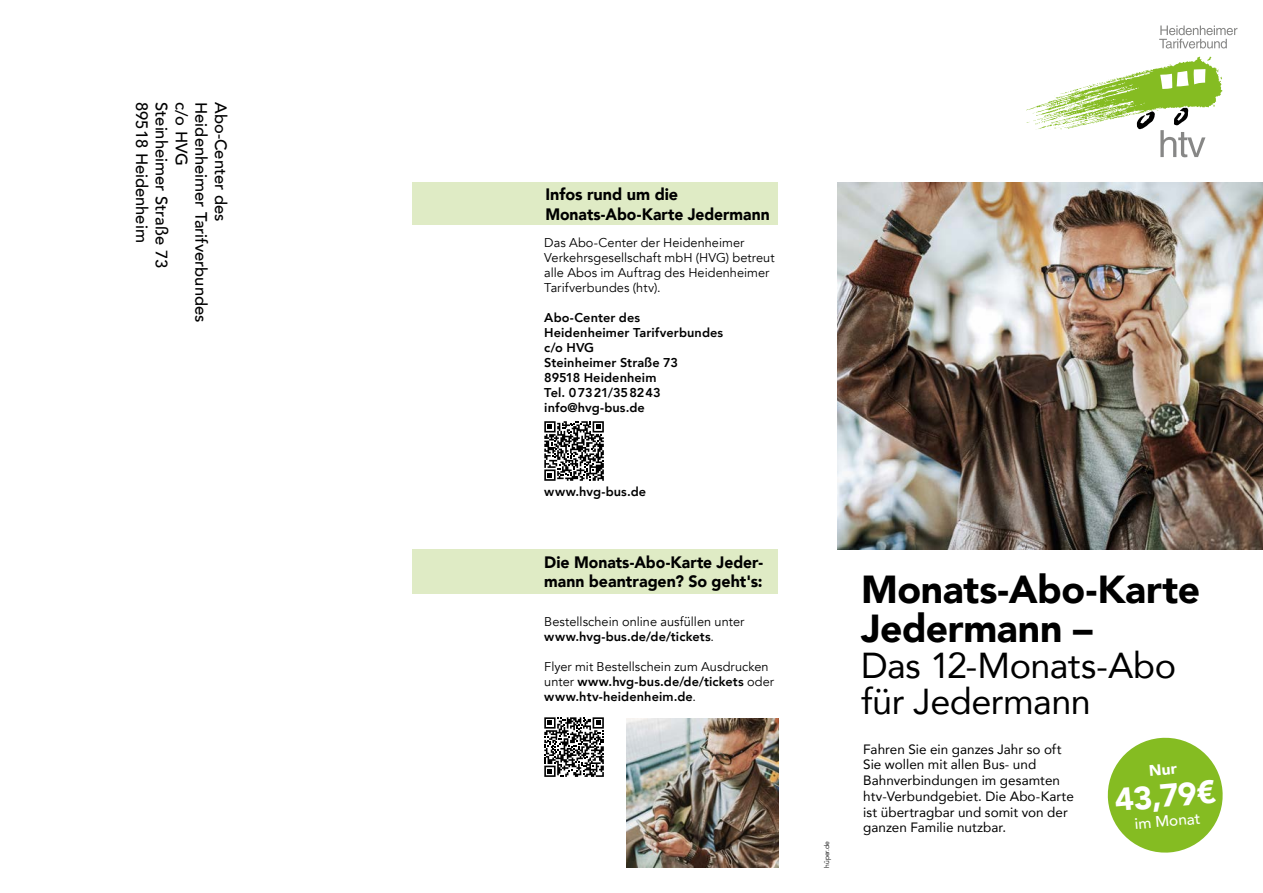
<style>
.page{position:relative;width:1263px;height:893px;background:#fff}
.page>*{position:absolute;margin:0;border:0;box-sizing:border-box;transform-origin:0 0}
.t1{font:900 39px/39px "Avenir";letter-spacing:-.01em;color:#000}
.t2{font:36px/36px "Avenir";letter-spacing:-.015em;color:#000}
.t3{font:900 32.1px "Avenir";color:#fff}
.t4{font:900 16.5px/19.8px "Avenir";letter-spacing:-.005em;color:#000}
.t5{font:500 16.5px "Avenir";color:#000}
.t6{font:500 15.45px "Avenir";color:#fff}
.t7{font:13.5px/15.8px "Avenir";color:#000}
.t8{font:800 12.75px/15px "Avenir";letter-spacing:.01em;color:#000}
.t9{font:12.75px/15px "Avenir";letter-spacing:.005em;color:#000}
.t10{font:6.75px "Avenir";color:#000}
.s1{font-weight:800}
.s2{font-weight:400}
</style>
<div class="page">
<svg style="left:1159px;top:26px;width:78px;height:22px"></svg>
<svg style="left:1026px;top:56px;width:196px;height:101px"></svg>
<img style="left:838px;top:183px;width:425px;height:366px">
<svg style="left:544px;top:421px;width:60px;height:60px"></svg>
<div style="left:412px;top:549px;width:366px;height:45px;background:#dfebc5"></div>
<img style="left:627px;top:718px;width:151px;height:150px">
<div style="left:412px;top:183px;width:366px;height:42px;background:#dfebc5"></div>
<svg style="left:544px;top:717px;width:60px;height:60px"></svg>
<svg style="left:1107px;top:737px;width:116px;height:116px"></svg>
<p class="t5" style="left:156px;top:102px;width:142px;rotate:90deg">89518 Heidenheim</p>
<p class="t5" style="left:176px;top:102px;width:167px;rotate:90deg">Steinheimer Straße 73</p>
<p class="t5" style="left:196px;top:102px;width:66px;rotate:90deg">c/o HVG</p>
<p class="t5" style="left:215px;top:102px;width:222px;rotate:90deg">Heidenheimer Tarifverbundes</p>
<p class="t5" style="left:235px;top:102px;width:121px;rotate:90deg">Abo-Center des</p>
<p class="t4" style="left:545px;top:184px;width:226px">Infos rund um die<br>Monats-Abo-Karte Jedermann</p>
<p class="t9" style="left:544px;top:235px;width:232px">Das Abo-Center der Heidenheimer Verkehrsgesellschaft mbH (HVG) betreut alle Abos im Auftrag des Heidenheimer Tarifverbundes (htv).</p>
<p class="t8" style="left:544px;top:310px;width:180px">Abo-Center des<br>Heidenheimer Tarifverbundes c/o HVG<br>Steinheimer Straße 73<br>89518 Heidenheim<br>Tel. 07321/358243 info@hvg-bus.de</p>
<p class="t8" style="left:544px;top:484px;width:103px">www.hvg-bus.de</p>
<p class="t4" style="left:544px;top:552px;width:220px">Die Monats-Abo-Karte Jeder&shy;mann beantragen? So geht's:</p>
<p class="t9" style="left:544px;top:614px;width:202px">Bestellschein online ausfüllen unter <span class="s1">www.hvg-bus.de/de/tickets</span>.</p>
<p class="t8" style="left:544px;top:659px;width:231px"><span class="s2">Flyer mit Bestellschein zum Ausdrucken unter</span> www.hvg-bus.de/de/tickets <span class="s2">oder </span>www.htv-heidenheim.de<span class="s2">.</span></p>
<p class="t10" style="left:823px;top:868px;width:28px;rotate:-90deg">hüper.de</p>
<h1 class="t1" style="left:861px;top:569px;width:341px">Monats-Abo-Karte<br>Jedermann –</h1>
<h2 class="t2" style="left:861px;top:646px;width:316px">Das 12-Monats-Abo für Jedermann</h2>
<p class="t7" style="left:863px;top:741px;width:212px">Fahren Sie ein ganzes Jahr so oft<br>Sie wollen mit allen Bus- und<br>Bahnverbindungen im gesamten htv-Verbundgebiet. Die Abo-Karte ist übertragbar und somit von der ganzen Familie nutzbar.</p>
<h3 class="t3" style="left:1112px;top:773px;width:103px;rotate:-5deg">43,79€</h3>
<p class="t6" style="left:1133px;top:811px;width:68px;rotate:-5deg">im Monat</p>
</div>
